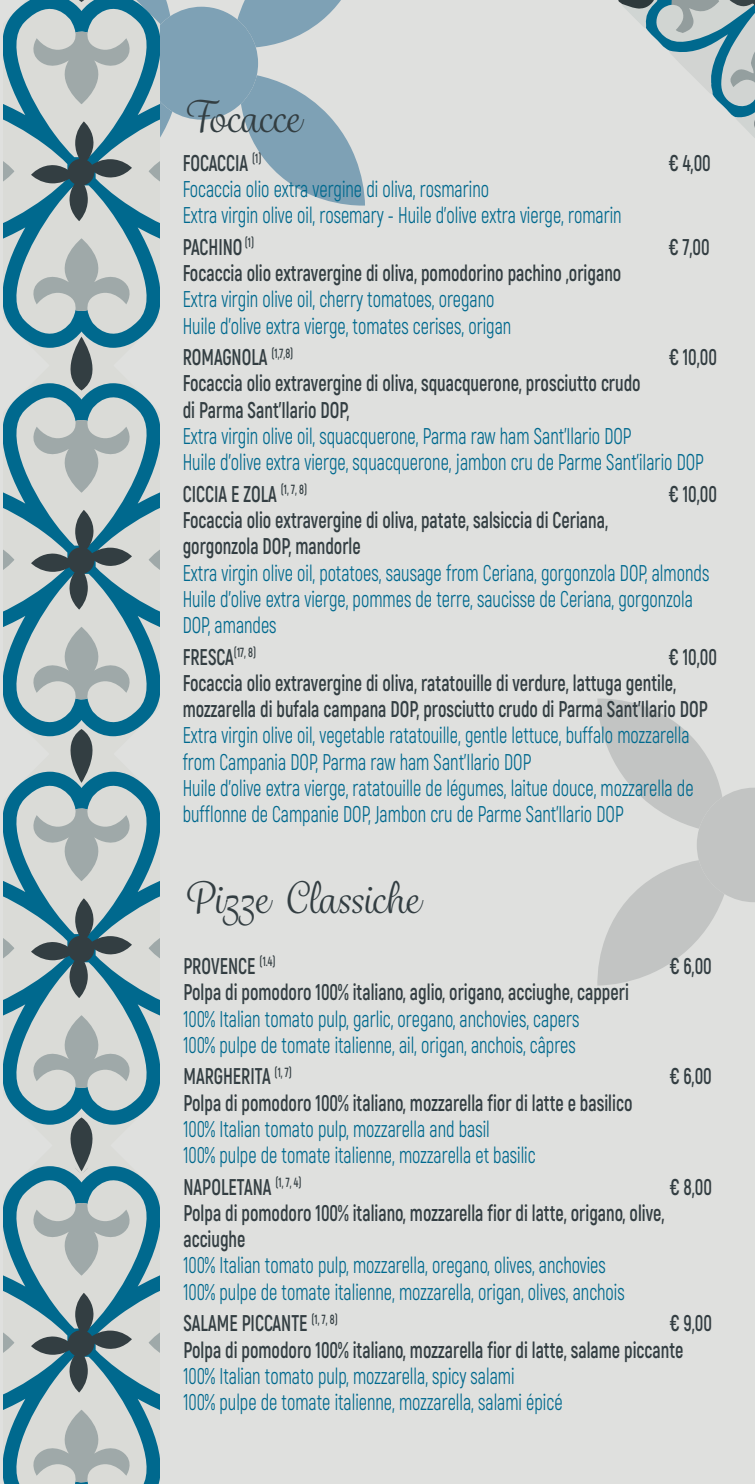
<style>
.page{position:relative;width:755px;height:1484px;background:#fff}
.page>*{position:absolute;margin:0;border:0;box-sizing:border-box;transform-origin:0 0}
.t1{font:42px "Grafolita Script";color:#333e42}
.t2{font:22.75px/26.2px "Akrobat";color:#00698e;scale:.8 1}
.t3{font:700 22.75px/26.2px "Akrobat";color:#333e42;scale:.8 1}
</style>
<div class="page">
<div style="left:0;top:0;width:754px;height:1483px;background:#dfe0de"></div>
<svg style="left:597px;top:698px;width:157px;height:287px"></svg>
<svg style="left:618px;top:0;width:136px;height:137px"></svg>
<svg style="left:3px;top:1174px;width:157px;height:309px"></svg>
<svg style="left:27px;top:1409px;width:109px;height:74px"></svg>
<svg style="left:148px;top:1288px;width:12px;height:108px"></svg>
<svg style="left:3px;top:1288px;width:11px;height:108px"></svg>
<svg style="left:27px;top:1201px;width:109px;height:74px"></svg>
<svg style="left:31px;top:1292px;width:101px;height:100px"></svg>
<svg style="left:26px;top:1166px;width:111px;height:8px"></svg>
<svg style="left:3px;top:785px;width:157px;height:340px"></svg>
<svg style="left:27px;top:1015px;width:109px;height:73px"></svg>
<svg style="left:148px;top:894px;width:12px;height:108px"></svg>
<svg style="left:3px;top:894px;width:11px;height:108px"></svg>
<svg style="left:27px;top:807px;width:109px;height:74px"></svg>
<svg style="left:31px;top:898px;width:101px;height:100px"></svg>
<svg style="left:58px;top:1117px;width:47px;height:56px"></svg>
<svg style="left:3px;top:2px;width:157px;height:332px"></svg>
<svg style="left:27px;top:238px;width:109px;height:74px"></svg>
<svg style="left:3px;top:117px;width:11px;height:108px"></svg>
<svg style="left:27px;top:0;width:338px;height:225px"></svg>
<svg style="left:18px;top:334px;width:127px;height:451px"></svg>
<svg style="left:3px;top:382px;width:157px;height:355px"></svg>
<svg style="left:27px;top:626px;width:109px;height:74px"></svg>
<svg style="left:148px;top:505px;width:12px;height:109px"></svg>
<svg style="left:3px;top:505px;width:11px;height:109px"></svg>
<svg style="left:27px;top:419px;width:109px;height:73px"></svg>
<svg style="left:31px;top:510px;width:101px;height:99px"></svg>
<svg style="left:58px;top:336px;width:47px;height:58px"></svg>
<svg style="left:58px;top:725px;width:47px;height:58px"></svg>
<h1 class="t1" style="left:182px;top:91px;width:118px">Focacce</h1>
<p class="t3" style="left:182px;top:150px;width:100px">FOCACCIA <sup>(1)</sup></p>
<p class="t3" style="left:668px;top:150px;width:54px">€ 4,00</p>
<p class="t2" style="left:182px;top:176px;width:550px">Focaccia olio extra vergine di oliva, rosmarino<br>Extra virgin olive oil, rosemary - Huile d'olive extra vierge, romarin</p>
<p class="t3" style="left:182px;top:234px;width:91px">PACHINO <sup>(1)</sup></p>
<p class="t3" style="left:668px;top:234px;width:53px">€ 7,00</p>
<p class="t3" style="left:182px;top:260px;width:549px">Focaccia olio extravergine di oliva, pomodorino pachino ,origano</p>
<p class="t2" style="left:182px;top:286px;width:412px">Extra virgin olive oil, cherry tomatoes, oregano<br>Huile d'olive extra vierge, tomates cerises, origan</p>
<p class="t3" style="left:182px;top:344px;width:140px">ROMAGNOLA <sup>(1,7,8)</sup></p>
<p class="t3" style="left:668px;top:344px;width:62px">€ 10,00</p>
<p class="t3" style="left:182px;top:370px;width:573px">Focaccia olio extravergine di oliva, squacquerone, prosciutto crudo di Parma Sant’Ilario DOP,</p>
<p class="t2" style="left:182px;top:423px;width:652px">Extra virgin olive oil, squacquerone, Parma raw ham Sant’Ilario DOP<br>Huile d'olive extra vierge, squacquerone, jambon cru de Parme Sant’iIario DOP</p>
<p class="t3" style="left:182px;top:480px;width:157px">CICCIA E ZOLA <sup>(1,</sup> <sup>7,</sup> <sup>8)</sup></p>
<p class="t3" style="left:668px;top:480px;width:62px">€ 10,00</p>
<p class="t3" style="left:182px;top:507px;width:533px">Focaccia olio extravergine di oliva, patate, salsiccia di Ceriana, gorgonzola DOP, mandorle</p>
<p class="t2" style="left:182px;top:559px;width:659px">Extra virgin olive oil, potatoes, sausage from Ceriana, gorgonzola DOP, almonds<br>Huile d'olive extra vierge, pommes de terre, saucisse de Ceriana, gorgonzola<br>DOP, amandes</p>
<p class="t3" style="left:182px;top:643px;width:93px">FRESCA<sup>(17,</sup> <sup>8)</sup></p>
<p class="t3" style="left:182px;top:643px;width:668px;text-indent:485px">€ 10,00<br>Focaccia olio extravergine di oliva, ratatouille di verdure, lattuga gentile, mozzarella di bufala campana DOP, prosciutto crudo di Parma Sant’Ilario DOP</p>
<p class="t2" style="left:182px;top:722px;width:639px">Extra virgin olive oil, vegetable ratatouille, gentle lettuce, buffalo mozzarella from Campania DOP, Parma raw ham Sant’Ilario DOP<br>Huile d'olive extra vierge, ratatouille de légumes, laitue douce, mozzarella de bufflonne de Campanie DOP, Jambon cru de Parme Sant’Ilario DOP</p>
<h1 class="t1" style="left:183px;top:871px;width:237px">Pizze Classiche</h1>
<p class="t3" style="left:183px;top:952px;width:117px">PROVENCE <sup>(1.4)</sup></p>
<p class="t3" style="left:669px;top:952px;width:54px">€ 6,00</p>
<p class="t3" style="left:183px;top:979px;width:558px">Polpa di pomodoro 100% italiano, aglio, origano, acciughe, capperi</p>
<p class="t2" style="left:183px;top:1005px;width:496px">100% Italian tomato pulp, garlic, oregano, anchovies, capers<br>100% pulpe de tomate italienne, ail, origan, anchois, câpres</p>
<p class="t3" style="left:183px;top:1063px;width:137px">MARGHERITA <sup>(1,</sup> <sup>7)</sup></p>
<p class="t3" style="left:669px;top:1063px;width:54px">€ 6,00</p>
<p class="t3" style="left:183px;top:1089px;width:562px">Polpa di pomodoro 100% italiano, mozzarella fior di latte e basilico</p>
<p class="t2" style="left:183px;top:1115px;width:441px">100% Italian tomato pulp, mozzarella and basil<br>100% pulpe de tomate italienne, mozzarella et basilic</p>
<p class="t3" style="left:183px;top:1173px;width:149px">NAPOLETANA <sup>(1,</sup> <sup>7,</sup> <sup>4)</sup></p>
<p class="t3" style="left:669px;top:1173px;width:55px">€ 8,00</p>
<p class="t3" style="left:183px;top:1199px;width:602px">Polpa di pomodoro 100% italiano, mozzarella fior di latte, origano, olive, acciughe</p>
<p class="t2" style="left:183px;top:1252px;width:552px">100% Italian tomato pulp, mozzarella, oregano, olives, anchovies<br>100% pulpe de tomate italienne, mozzarella, origan, olives, anchois</p>
<p class="t3" style="left:183px;top:1309px;width:194px">SALAME PICCANTE <sup>(1,</sup> <sup>7,</sup> <sup>8)</sup></p>
<p class="t3" style="left:183px;top:1309px;width:661px;text-indent:485px">€ 9,00<br>Polpa di pomodoro 100% italiano, mozzarella fior di latte, salame piccante</p>
<p class="t2" style="left:183px;top:1362px;width:475px">100% Italian tomato pulp, mozzarella, spicy salami<br>100% pulpe de tomate italienne, mozzarella, salami épicé</p>
</div>
